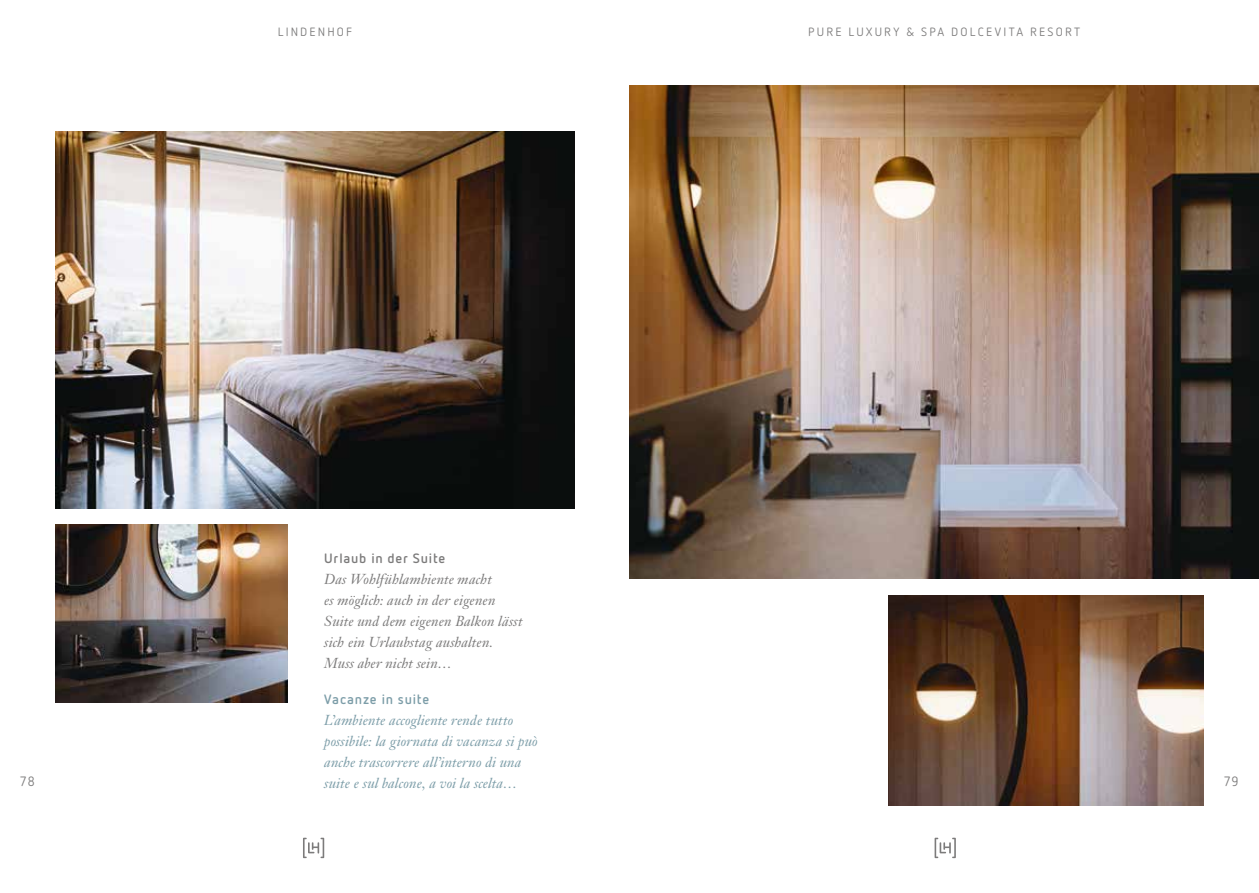
<style>
.page{position:relative;width:1259px;height:893px;background:#fff}
.page>*{position:absolute;margin:0;border:0;box-sizing:border-box;transform-origin:0 0}
.t1{font:italic 14.25px/21px "Janson Text";letter-spacing:.005em;color:#7c9da8}
.t2{font:italic 14.25px/21px "Janson Text";letter-spacing:.005em;color:#7c7b7b}
.t3{font:700 13.5px "Netto OT";letter-spacing:.06em;color:#7c7b7b}
.t4{font:700 13.5px "Netto OT";letter-spacing:.06em;color:#7c9da8}
.t5{font:13.5px "Netto OT";color:#7c7b7b}
.t6{font:12px "Netto OT";letter-spacing:.18em;color:#7c7b7b}
</style>
<div class="page">
<svg style="left:934px;top:838px;width:22px;height:20px"></svg>
<svg style="left:303px;top:838px;width:21px;height:20px"></svg>
<img style="left:629px;top:85px;width:630px;height:493px">
<img style="left:55px;top:132px;width:519px;height:376px">
<img style="left:55px;top:524px;width:233px;height:178px">
<img style="left:888px;top:595px;width:315px;height:210px">
<p class="t6" style="left:278px;top:24px;width:76px">LINDENHOF</p>
<p class="t6" style="left:808px;top:24px;width:273px">PURE LUXURY &amp; SPA DOLCEVITA RESORT</p>
<p class="t3" style="left:324px;top:549px;width:123px">Urlaub in der Suite</p>
<p class="t2" style="left:324px;top:568px;width:200px">Das Wohlfühlambiente macht<br>es möglich: auch in der eigenen<br>Suite und dem eigenen Balkon lässt sich ein Urlaubstag aushalten.<br>Muss aber nicht sein…</p>
<p class="t4" style="left:324px;top:691px;width:107px">Vacanze in suite</p>
<p class="t1" style="left:324px;top:710px;width:215px">L’ambiente accogliente rende tutto possibile: la giornata di vacanza si può anche trascorrere all’interno di una suite e sul balcone, a voi la scelta…</p>
<p class="t5" style="left:20px;top:773px;width:16px">78</p>
<p class="t5" style="left:1224px;top:773px;width:16px">79</p>
</div>
